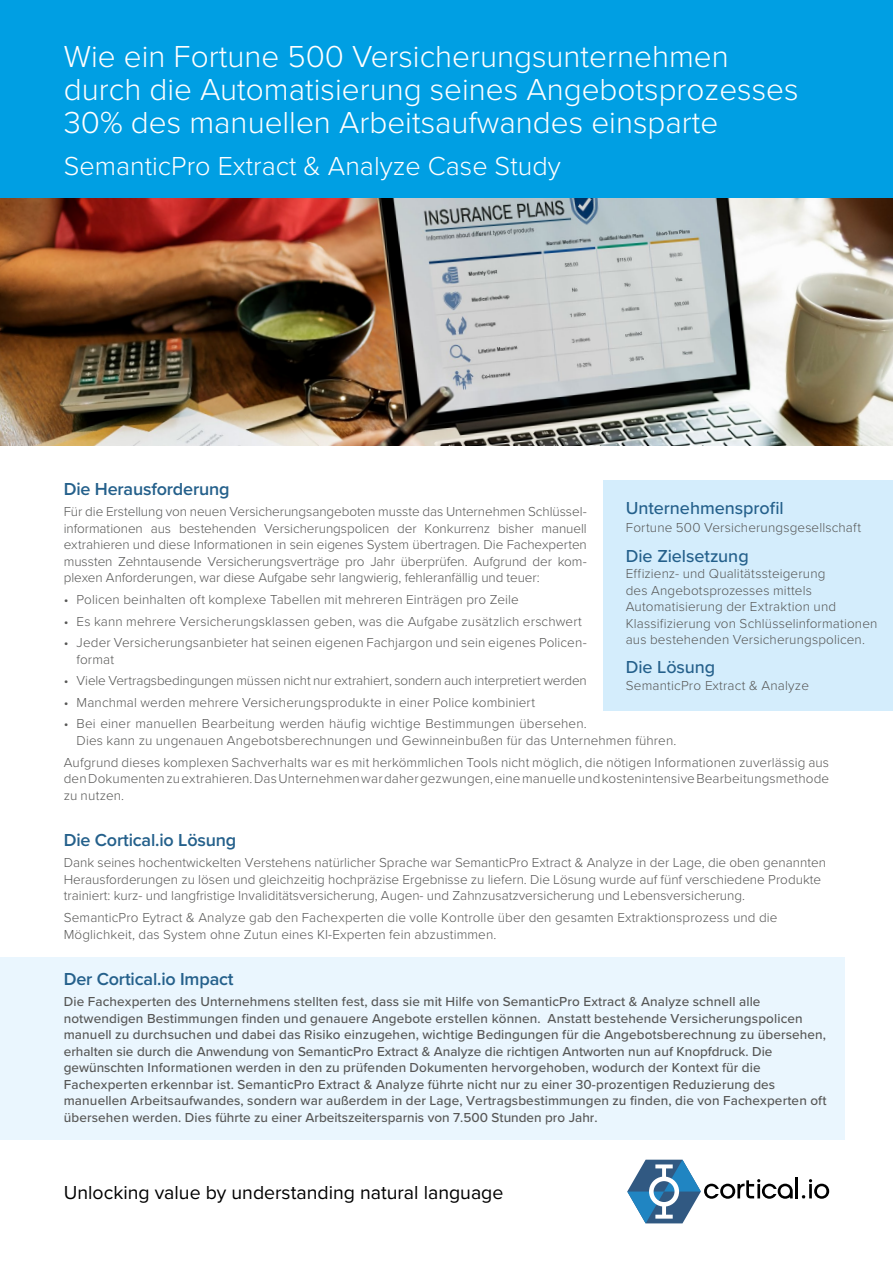
<style>
.page{position:relative;width:893px;height:1263px;background:#fff}
.page>*{position:absolute;margin:0;border:0;box-sizing:border-box;transform-origin:0 0}
.t1{font:300 31.5px/33px "Proxima Nova";color:#fff}
.t2{font:300 27px "Proxima Nova";color:#fff}
.t3{font:19.5px "Proxima Nova";color:#000}
.t4{font:600 18px "Proxima Nova";letter-spacing:-.01em;color:#24608b}
.t5{font:500 18px "Proxima Nova";letter-spacing:-.005em;color:#24608b}
.t6{font:300 13.5px/16.5px "Proxima Nova";letter-spacing:.01em;color:#575756}
.t7{font:500 13.5px/16.5px "Proxima Nova";letter-spacing:.01em;color:#575756}
.t8{font:300 13.5px "Proxima Nova";letter-spacing:-.01em;color:#575756}
</style>
<div class="page">
<div style="left:0;top:0;width:893px;height:200px;background:#009fe3"></div>
<div style="left:0;top:957px;width:844px;height:183px;background:#eaf6fe"></div>
<img style="left:0;top:199px;width:893px;height:246px">
<div style="left:604px;top:480px;width:289px;height:231px;background:#d4edfc"></div>
<hr style="left:796px;top:1177px;width:2px;height:21px;background:#000">
<svg style="left:627px;top:1160px;width:166px;height:63px"></svg>
<svg style="left:802px;top:1179px;width:27px;height:20px"></svg>
<h1 class="t1" style="left:64px;top:39px;width:736px">Wie ein Fortune 500 Versicherungsunternehmen durch die Automatisierung seines Angebots prozesses<br>30% des manuellen Arbeitsaufwandes einsparte</h1>
<h2 class="t2" style="left:64px;top:145px;width:498px">SemanticPro Extract &amp; Analyze Case Study</h2>
<h3 class="t4" style="left:64px;top:475px;width:167px">Die Herausforderung</h3>
<p class="t6" style="left:64px;top:503px;width:525px;text-align:justify">Für die Erstellung von neuen Versicherungsangeboten musste das Unternehmen Schlüssel&shy;informationen aus bestehenden Versicherungspolicen der Konkurrenz bisher manuell extrahieren und diese Informationen in sein eigenes System übertragen. Die Fachexperten mussten Zehntausende Versicherungsverträge pro Jahr überprüfen. Aufgrund der kom&shy;plexen Anforderungen, war diese Aufgabe sehr langwierig, fehleranfällig und teuer:</p>
<p class="t6" style="left:64px;top:590px;width:457px">• Policen beinhalten oft komplexe Tabellen mit mehreren Einträgen pro Zeile</p>
<p class="t6" style="left:64px;top:612px;width:520px">• Es kann mehrere Versicherungsklassen geben, was die Aufgabe zusätzlich erschwert</p>
<p class="t6" style="left:77px;top:634px;width:512px;text-indent:-13px">• Jeder Versicherungsanbieter hat seinen eigenen Fachjargon und sein eigenes Policen&shy;format</p>
<p class="t8" style="left:64px;top:671px;width:524px">• Viele Vertragsbedingungen müssen nicht nur extrahiert, sondern auch interpretiert werden</p>
<p class="t6" style="left:64px;top:693px;width:473px">• Manchmal werden mehrere Versicherungsprodukte in einer Police kombiniert</p>
<p class="t6" style="left:77px;top:715px;width:601px;text-indent:-13px">• Bei einer manuellen Bearbeitung werden häufig wichtige Bestimmungen übersehen.<br>Dies kann zu ungenauen Angebotsberechnungen und Gewinneinbußen für das Unternehmen führen.</p>
<p class="t6" style="left:64px;top:753px;width:767px;text-align:justify">Aufgrund dieses komplexen Sachverhalts war es mit herkömmlichen Tools nicht möglich, die nötigen Informationen zuverlässig aus den Dokumenten zu extrahieren. Das Unternehmen war daher gezwungen, eine manuelle und kostenintensive Bearbeitungsmethode zu nutzen.</p>
<h3 class="t4" style="left:64px;top:826px;width:174px">Die Cortical.io Lösung</h3>
<p class="t6" style="left:64px;top:854px;width:764px">Dank seines hochentwickelten Verstehens natürlicher Sprache war SemanticPro Extract &amp; Analyze in der Lage, die oben genann ten<br>Herausforderungen zu lösen und gleichzeitig hochpräzise Ergebnisse zu liefern. Die Lösung wurde auf fünf verschie dene Produkte trainiert: kurz- und langfristige Invaliditätsversicherung, Augen- und Zahnzusatzversicherung und Lebensversicherung.</p>
<p class="t6" style="left:64px;top:908px;width:715px">SemanticPro Eytract &amp; Analyze gab den Fachexperten die volle Kontrolle über den gesamten Extraktionsprozess und die<br>Möglichkeit, das System ohne Zutun eines KI-Experten fein abzustimmen.</p>
<h3 class="t4" style="left:64px;top:965px;width:171px">Der Cortical.io Impact</h3>
<p class="t7" style="left:64px;top:993px;width:764px">Die Fachexperten des Unternehmens stellten fest, dass sie mit Hilfe von SemanticPro Extract &amp; Analyze schnell alle notwendigen Bestimmungen finden und genauere Angebote erstellen können. Anstatt bestehende Versicherungspolicen manuell zu durchsuchen und dabei das Risiko einzugehen, wichtige Bedingungen für die Angebotsberechnung zu übersehen, erhalten sie durch die Anwendung von SemanticPro Extract &amp; Analyze die richtigen Antworten nun auf Knopfdruck. Die gewünschten Informationen werden in den zu prüfenden Dokumenten hervorgehoben, wodurch der Kontext für die Fachexperten erkennbar ist. SemanticPro Extract &amp; Analyze führte nicht nur zu einer 30-prozentigen Reduzierung des manuellen Arbeitsaufwandes, sondern war außerdem in der Lage, Vertragsbestimmungen zu finden, die von Fachexperten oft übersehen werden. Dies führte zu einer Arbeitszeitersparnis von 7.500 Stunden pro Jahr.</p>
<h3 class="t5" style="left:626px;top:495px;width:159px">Unternehmensprofil</h3>
<p class="t6" style="left:626px;top:519px;width:237px">Fortune 500 Versicherungsgesellschaft</p>
<h3 class="t5" style="left:626px;top:542px;width:124px">Die Zielsetzung</h3>
<p class="t6" style="left:626px;top:564px;width:253px">Effizienz- und Qualitätssteigerung<br>des Angebotsprozesses mittels Automatisierung der Extraktion und Klassifizierung von Schlüsselinformationen aus bestehenden Versicherungspolicen.</p>
<h3 class="t5" style="left:626px;top:654px;width:91px">Die Lösung</h3>
<p class="t6" style="left:626px;top:676px;width:185px">SemanticPro Extract &amp; Analyze</p>
<h3 class="t3" style="left:64px;top:1177px;width:441px">Unlocking value by understanding natural language</h3>
</div>
